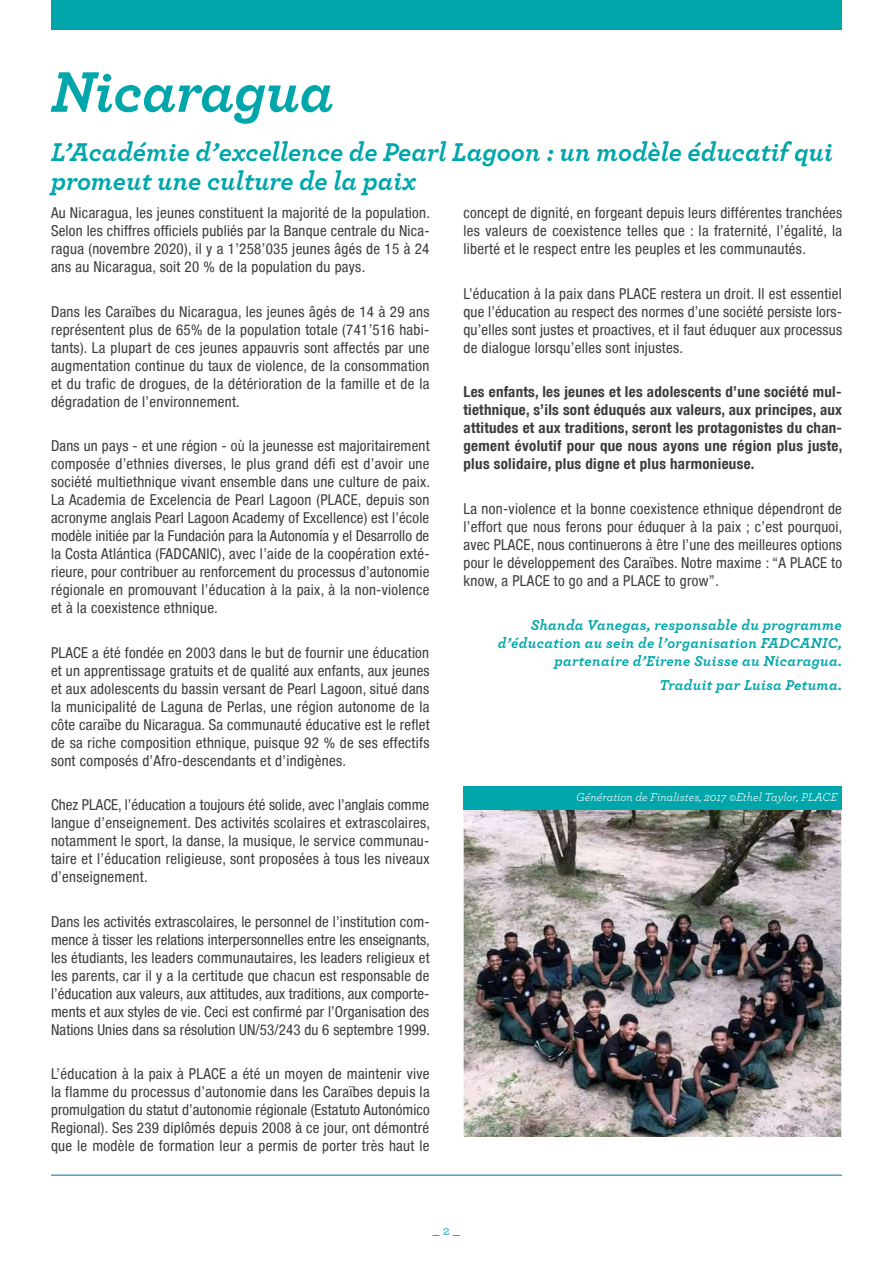
<style>
.page{position:relative;width:893px;height:1263px;background:#fff}
.page>*{position:absolute;margin:0;border:0;box-sizing:border-box;transform-origin:0 0}
.t1{font:italic 700 60px "Archer";letter-spacing:-.01em;color:#00a6aa}
.t2{font:italic 700 27px/28.5px "Archer";color:#00a6aa}
.t3{font:condensed 15px/18px "Helvetica Neue Condensed";letter-spacing:.02em;color:#3c3c3b;text-align:justify}
.t4{font:700 condensed 15px/18px "Helvetica Neue Condensed";letter-spacing:.02em;color:#3c3c3b;text-align:justify}
.t5{font:italic 700 15px/18px "Archer";letter-spacing:.02em;color:#00a6aa;text-align:right}
.t6{font:13.5px "Archer";color:#006ea8}
.t7{font:italic 12px "Archer";color:#fff}
.s1{font-weight:700;color:#61c3d9}
</style>
<div class="page">
<hr style="left:51px;top:1175px;width:791px;height:1px;background:#006ea8">
<div style="left:51px;top:0;width:791px;height:30px;background:#00a6aa"></div>
<img style="left:463px;top:810px;width:379px;height:327px">
<div style="left:463px;top:787px;width:379px;height:23px;background:#00a6aa"></div>
<h1 class="t1" style="left:51px;top:44px;width:285px">Nicaragua</h1>
<h2 class="t2" style="left:51px;top:136px;width:783px">L’Académie d’excellence de Pearl Lagoon : un modèle éducatif qui promeut une culture de la paix</h2>
<p class="t3" style="left:51px;top:204px;width:381px">Au Nicaragua, les jeunes constituent la majorité de la population.<br>Selon les chiffres officiels publiés par la Banque centrale du Nica&shy;ragua (novembre 2020), il y a 1’258’035 jeunes âgés de 15 à 24 ans au Nicaragua, soit 20 % de la population du pays.</p>
<p class="t3" style="left:51px;top:302px;width:380px">Dans les Caraïbes du Nicaragua, les jeunes âgés de 14 à 29 ans représentent plus de 65% de la population totale (741’516 habi&shy;tants). La plupart de ces jeunes appauvris sont affectés par une augmentation continue du taux de violence, de la consommation et du trafic de drogues, de la détérioration de la famille et de la dégradation de l’environnement.</p>
<p class="t3" style="left:51px;top:437px;width:380px">Dans un pays - et une région - où la jeunesse est majoritairement composée d’ethnies diverses, le plus grand défi est d’avoir une société multiethnique vivant ensemble dans une culture de paix.<br>La Academia de Excelencia de Pearl Lagoon (PLACE, depuis son acronyme anglais Pearl Lagoon Academy of Excellence) est l’école modèle initiée par la Fundación para la Autonomía y el Desarrollo de la Costa Atlántica (FADCANIC), avec l’aide de la coopération exté&shy;rieure, pour contribuer au renforcement du processus d’autonomie régionale en promouvant l’éducation à la paix, à la non-violence et à la coexistence ethnique.</p>
<p class="t3" style="left:51px;top:643px;width:380px">PLACE a été fondée en 2003 dans le but de fournir une éducation et un apprentissage gratuits et de qualité aux enfants, aux jeunes et aux adolescents du bassin versant de Pearl Lagoon, situé dans la municipalité de Laguna de Perlas, une région autonome de la côte caraïbe du Nicaragua. Sa communauté éducative est le reflet de sa riche composition ethnique, puisque 92 % de ses effectifs sont composés d’Afro-descendants et d’indigènes.</p>
<p class="t3" style="left:51px;top:796px;width:380px">Chez PLACE, l’éducation a toujours été solide, avec l’anglais comme langue d’enseignement. Des activités scolaires et extrascolaires, notamment le sport, la danse, la musique, le service communau&shy;taire et l’éducation religieuse, sont proposées à tous les niveaux d’enseignement.</p>
<p class="t3" style="left:51px;top:912px;width:381px">Dans les activités extrascolaires, le personnel de l’institution com&shy;mence à tisser les relations interpersonnelles entre les enseignants, les étudiants, les leaders communautaires, les leaders religieux et les parents, car il y a la certitude que chacun est responsable de l’éducation aux valeurs, aux attitudes, aux traditions, aux comporte&shy;ments et aux styles de vie. Ceci est confirmé par l’Organisation des Nations Unies dans sa résolution UN/53/243 du 6 septembre 1999.</p>
<p class="t3" style="left:51px;top:1065px;width:380px">L’éducation à la paix à PLACE a été un moyen de maintenir vive la flamme du processus d’autonomie dans les Caraïbes depuis la promulgation du statut d’autonomie régionale (Estatuto Autonómico Regional). Ses 239 diplômés depuis 2008 à ce jour, ont démontré que le modèle de formation leur a permis de porter très haut le</p>
<p class="t3" style="left:463px;top:204px;width:380px">concept de dignité, en forgeant depuis leurs différentes tranchées les valeurs de coexistence telles que : la fraternité, l’égalité, la liberté et le respect entre les peuples et les communautés.</p>
<p class="t3" style="left:463px;top:284px;width:380px">L’éducation à la paix dans PLACE restera un droit. Il est essentiel que l’éducation au respect des normes d’une société persiste lors&shy;qu’elles sont justes et proactives, et il faut éduquer aux processus de dialogue lorsqu’elles sont injustes.</p>
<p class="t4" style="left:463px;top:382px;width:380px">Les enfants, les jeunes et les adolescents d’une société mul&shy;tiethnique, s’ils sont éduqués aux valeurs, aux principes, aux attitudes et aux traditions, seront les protagonistes du chan&shy;gement évolutif pour que nous ayons une région plus juste, plus solidaire, plus digne et plus harmonieuse.</p>
<p class="t3" style="left:463px;top:499px;width:380px">La non-violence et la bonne coexistence ethnique dépendront de l’effort que nous ferons pour éduquer à la paix ; c’est pourquoi, avec PLACE, nous continuerons à être l’une des meilleures options pour le développement des Caraïbes. Notre maxime : “A PLACE to know, a PLACE to go and a PLACE to grow”.</p>
<p class="t5" style="left:498px;top:615px;width:346px">Shanda Vanegas, responsable du programme d’éducation au sein de l’organisation FADCANIC, partenaire d’Eirene Suisse au Nicaragua.</p>
<p class="t5" style="left:659px;top:675px;width:184px">Traduit par Luisa Petuma.</p>
<p class="t7" style="left:576px;top:788px;width:263px">Génération de Finalistes, 2017 ©Ethel Taylor, PLACE</p>
<p class="t6" style="left:433px;top:1220px;width:29px">_ <span class="s1">2</span> _</p>
</div>
